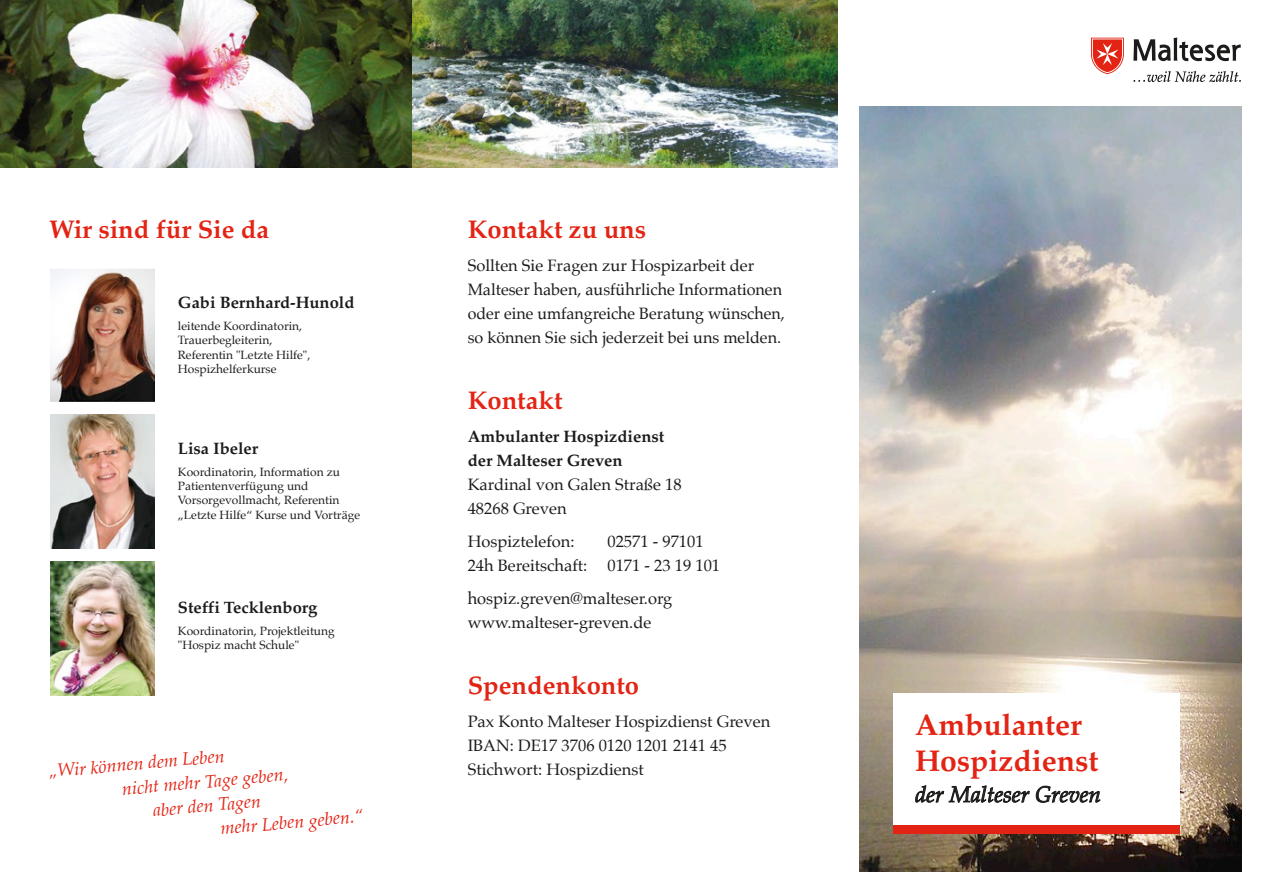
<style>
.page{position:relative;width:1263px;height:893px;background:#fff}
.page>*{position:absolute;margin:0;border:0;box-sizing:border-box;transform-origin:0 0}
.t1{font:700 30px/36px "Palatino";color:#e32414}
.t2{font:700 25.5px "Palatino";color:#e32414}
.t3{font:italic 22.5px "Palatino";color:#1b1b1a}
.t4{font:italic 18px "Palatino";color:#e32414}
.t5{font:16.5px/24px "Palatino";color:#1b1b1a}
.t6{font:700 16.5px/24px "Palatino";color:#1b1b1a}
.t7{font:12px/14.4px "Palatino";color:#1b1b1a}
</style>
<div class="page">
<img style="left:859px;top:106px;width:383px;height:766px">
<svg style="left:1091px;top:38px;width:33px;height:36px"></svg>
<svg style="left:1133px;top:38px;width:108px;height:23px"></svg>
<svg style="left:1133px;top:71px;width:108px;height:11px"></svg>
<div style="left:893px;top:694px;width:286px;height:131px;background:#fff"></div>
<div style="left:893px;top:825px;width:286px;height:9px;background:#e32414"></div>
<svg style="left:915px;top:785px;width:114px;height:18px"></svg>
<svg style="left:1036px;top:786px;width:64px;height:17px"></svg>
<img style="left:0;top:0;width:838px;height:167px">
<img style="left:51px;top:269px;width:104px;height:133px">
<img style="left:51px;top:415px;width:104px;height:134px">
<img style="left:51px;top:562px;width:104px;height:133px">
<h2 class="t2" style="left:49px;top:208px;width:222px">Wir sind für Sie da</h2>
<p class="t6" style="left:178px;top:290px;width:178px">Gabi Bernhard-Hunold</p>
<p class="t7" style="left:178px;top:319px;width:134px">leitende Koordinatorin,<br>Trauerbegleiterin,<br>Referentin "Letzte Hilfe",<br>Hospizhelferkurse</p>
<p class="t6" style="left:178px;top:436px;width:82px">Lisa Ibeler</p>
<p class="t7" style="left:178px;top:464px;width:184px">Koordinatorin, Information zu<br>Patientenverfügung und<br>Vorsorgevollmacht, Referentin „Letzte Hilfe“ Kurse und Vorträge</p>
<p class="t6" style="left:178px;top:595px;width:141px">Steffi Tecklenborg</p>
<p class="t7" style="left:178px;top:623px;width:158px">Koordinatorin, Projektleitung "Hospiz macht Schule"</p>
<p class="t4" style="left:47px;top:756px;width:178px;rotate:-5deg">„Wir können dem Leben</p>
<p class="t4" style="left:121px;top:773px;width:168px;rotate:-5deg">nicht mehr Tage geben,</p>
<p class="t4" style="left:152px;top:795px;width:110px;rotate:-5deg">aber den Tagen</p>
<p class="t4" style="left:219px;top:813px;width:145px;rotate:-5deg">mehr Leben geben.“</p>
<h2 class="t2" style="left:468px;top:208px;width:180px">Kontakt zu uns</h2>
<p class="t5" style="left:468px;top:253px;width:318px">Sollten Sie Fragen zur Hospizarbeit der Malteser haben, ausführliche Informationen oder eine umfangreiche Beratung wünschen, so können Sie sich jederzeit bei uns melden.</p>
<h2 class="t2" style="left:468px;top:379px;width:96px">Kontakt</h2>
<p class="t6" style="left:468px;top:424px;width:198px">Ambulanter Hospizdienst der Malteser Greven</p>
<p class="t5" style="left:468px;top:472px;width:215px">Kardinal von Galen Straße 18<br>48268 Greven</p>
<p class="t5" style="left:468px;top:529px;width:108px">Hospiztelefon:</p>
<p class="t5" style="left:468px;top:529px;width:254px;text-indent:140px">02571 - 97101<br>24h Bereitschaft: 0171 - 23 19 101</p>
<p class="t5" style="left:468px;top:587px;width:206px">hospiz.greven@malteser.org www.malteser-greven.de</p>
<h2 class="t2" style="left:468px;top:664px;width:173px">Spendenkonto</h2>
<p class="t5" style="left:468px;top:709px;width:304px">Pax Konto Malteser Hospizdienst Greven<br>IBAN: DE17 3706 0120 1201 2141 45<br>Stichwort: Hospizdienst</p>
<h1 class="t1" style="left:915px;top:706px;width:185px">Ambulanter<br>Hospizdienst</h1>
<h3 class="t3" style="left:915px;top:775px;width:187px">der Malteser Greven</h3>
</div>
